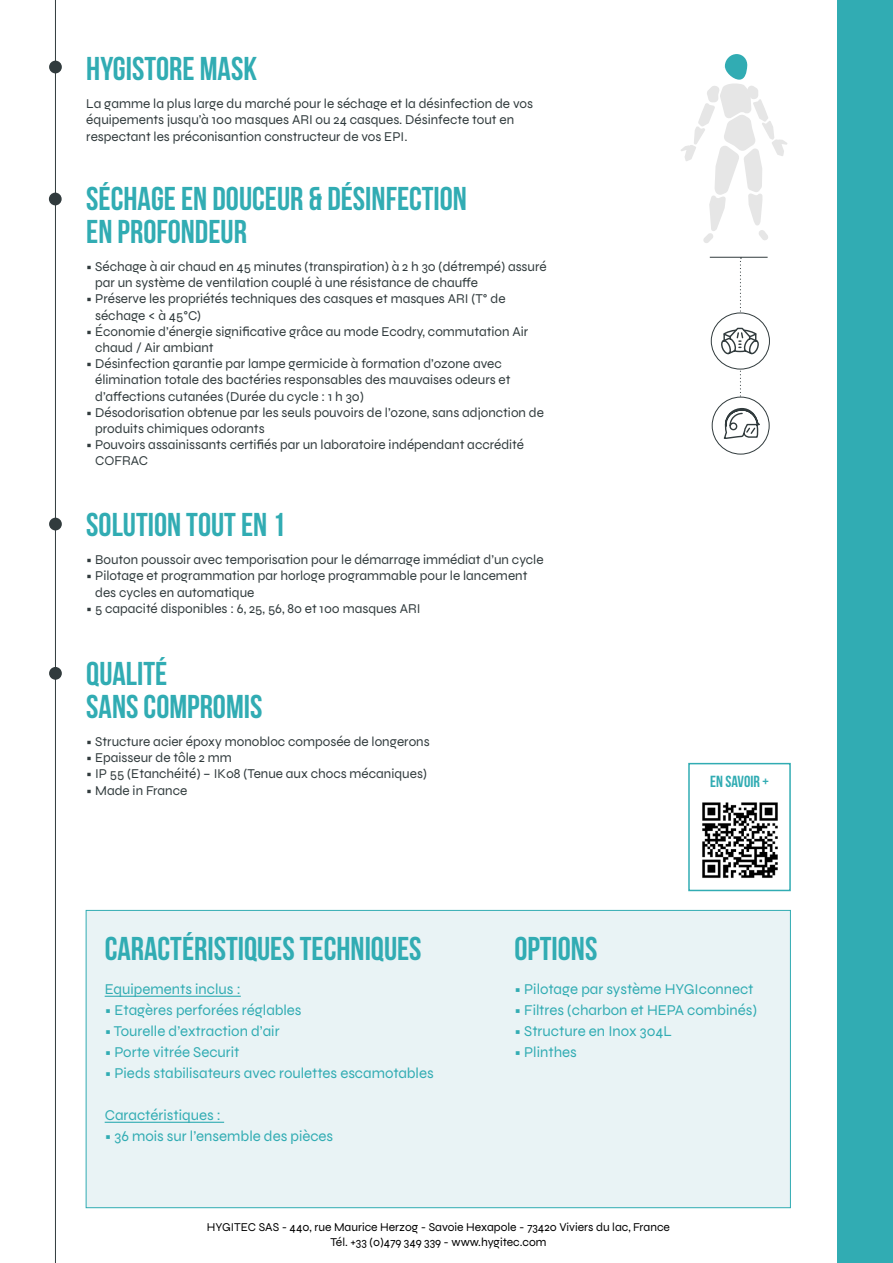
<style>
.page{position:relative;width:893px;height:1263px;background:#fff}
.page>*{position:absolute;margin:0;border:0;box-sizing:border-box;transform-origin:0 0}
.t1{font:700 33px/33px "Bebas Neue";color:#31acb3}
.t2{font:700 16.05px "Bebas Neue";color:#31acb3}
.t3{font:15px "Syne";color:#31acb3}
.t4{font:13.5px/16.2px "Syne";color:#313b3d}
.t5{font:12px/14.4px "Syne";color:#000;text-align:center}
</style>
<div class="page">
<div style="left:838px;top:0;width:55px;height:1263px;background:#31acb3"></div>
<hr style="left:55px;top:0;width:1px;height:1263px;background:#313b3d">
<div style="left:49px;top:193px;width:13px;height:12px;background:#313b3d;border-radius:50%"></div>
<div style="left:49px;top:518px;width:13px;height:12px;background:#313b3d;border-radius:50%"></div>
<div style="left:49px;top:667px;width:13px;height:13px;background:#313b3d;border-radius:50%"></div>
<div style="left:88px;top:912px;width:701px;height:294px;background:#e9f3f5"></div>
<hr style="left:105px;top:996px;width:136px;height:1px;background:#31acb3">
<hr style="left:105px;top:1122px;width:119px;height:1px;background:#31acb3">
<svg style="left:681px;top:54px;width:106px;height:189px"></svg>
<hr style="left:710px;top:257px;width:58px;height:1px;background:#313b3d">
<svg style="left:712px;top:397px;width:57px;height:57px"></svg>
<div style="left:49px;top:61px;width:13px;height:12px;background:#313b3d;border-radius:50%"></div>
<img style="left:702px;top:802px;width:76px;height:76px">
<div style="left:688px;top:763px;width:103px;height:128px;border:2px solid #31acb3"></div>
<svg style="left:720px;top:257px;width:44px;height:198px"></svg>
<h1 class="t1" style="left:86px;top:52px;width:172px">HYGISTORE MASK</h1>
<p class="t4" style="left:86px;top:95px;width:448px">La gamme la plus large du marché pour le séchage et la désinfection de vos équipements jusqu’à 100 masques ARI ou 24 casques. Désinfecte tout en respectant les préconisantion constructeur de vos EPI.</p>
<h1 class="t1" style="left:86px;top:181px;width:382px">SÉCHAGE EN DOUCEUR &amp; DÉSINFECTION<br>EN PROFONDEUR</h1>
<p class="t4" style="left:95px;top:258px;width:453px;text-indent:-9px">• Séchage à air chaud en 45 minutes (transpiration) à 2 h 30 (détrempé) assuré par un système de ventilation couplé à une résistance de chauffe</p>
<p class="t4" style="left:95px;top:290px;width:412px;text-indent:-9px">• Préserve les propriétés techniques des casques et masques ARI (T° de séchage &lt; à 45°C)</p>
<p class="t4" style="left:95px;top:323px;width:435px;text-indent:-9px">• Économie d’énergie significative grâce au mode Ecodry, commutation Air chaud / Air ambiant</p>
<p class="t4" style="left:95px;top:355px;width:417px;text-indent:-9px">• Désinfection garantie par lampe germicide à formation d’ozone avec élimination totale des bactéries responsables des mauvaises odeurs et d’affections cutanées (Durée du cycle : 1 h 30)</p>
<p class="t4" style="left:95px;top:404px;width:450px;text-indent:-9px">• Désodorisation obtenue par les seuls pouvoirs de l’ozone, sans adjonction de produits chimiques odorants</p>
<p class="t4" style="left:95px;top:436px;width:431px;text-indent:-9px">• Pouvoirs assainissants certifiés par un laboratoire indépendant accrédité<br>COFRAC</p>
<h1 class="t1" style="left:86px;top:508px;width:201px">SOLUTION TOUT EN 1</h1>
<p class="t4" style="left:86px;top:551px;width:459px">• Bouton poussoir avec temporisation pour le démarrage immédiat d’un cycle</p>
<p class="t4" style="left:95px;top:567px;width:434px;text-indent:-9px">• Pilotage et programmation par horloge programmable pour le lancement des cycles en automatique</p>
<p class="t4" style="left:86px;top:600px;width:336px">• 5 capacité disponibles : 6, 25, 56, 80 et 100 masques ARI</p>
<h1 class="t1" style="left:86px;top:656px;width:178px">QUALITÉ<br>SANS COMPROMIS</h1>
<p class="t4" style="left:86px;top:733px;width:345px">• Structure acier époxy monobloc composée de longerons</p>
<p class="t4" style="left:86px;top:749px;width:147px">• Epaisseur de tôle 2 mm</p>
<p class="t4" style="left:86px;top:765px;width:342px">• IP 55 (Etanchéité) – IK08 (Tenue aux chocs mécaniques)</p>
<p class="t4" style="left:86px;top:782px;width:102px">• Made in France</p>
<p class="t2" style="left:710px;top:773px;width:60px">EN SAVOIR +</p>
<h1 class="t1" style="left:105px;top:931px;width:318px">CARACTÉRISTIQUES TECHNIQUES</h1>
<p class="t3" style="left:105px;top:980px;width:138px">Equipements inclus :</p>
<p class="t3" style="left:105px;top:1001px;width:198px">• Etagères perforées réglables</p>
<p class="t3" style="left:105px;top:1022px;width:176px">• Tourelle d’extraction d’air</p>
<p class="t3" style="left:105px;top:1043px;width:136px">• Porte vitrée Securit</p>
<p class="t3" style="left:105px;top:1064px;width:331px">• Pieds stabilisateurs avec roulettes escamotables</p>
<p class="t3" style="left:105px;top:1106px;width:118px">Caractéristiques :</p>
<p class="t3" style="left:105px;top:1127px;width:230px">• 36 mois sur l’ensemble des pièces</p>
<h1 class="t1" style="left:514px;top:931px;width:85px">OPTIONS</h1>
<p class="t3" style="left:514px;top:980px;width:241px">• Pilotage par système HYGIconnect</p>
<p class="t3" style="left:514px;top:1001px;width:244px">• Filtres (charbon et HEPA combinés)</p>
<p class="t3" style="left:514px;top:1022px;width:159px">• Structure en Inox 304L</p>
<p class="t3" style="left:514px;top:1043px;width:64px">• Plinthes</p>
<p class="t5" style="left:207px;top:1220px;width:465px">HYGITEC SAS - 440, rue Maurice Herzog - Savoie Hexapole - 73420 Viviers du lac, France<br>Tél. +33 (0)479 349 339 - www.hygitec.com</p>
</div>
